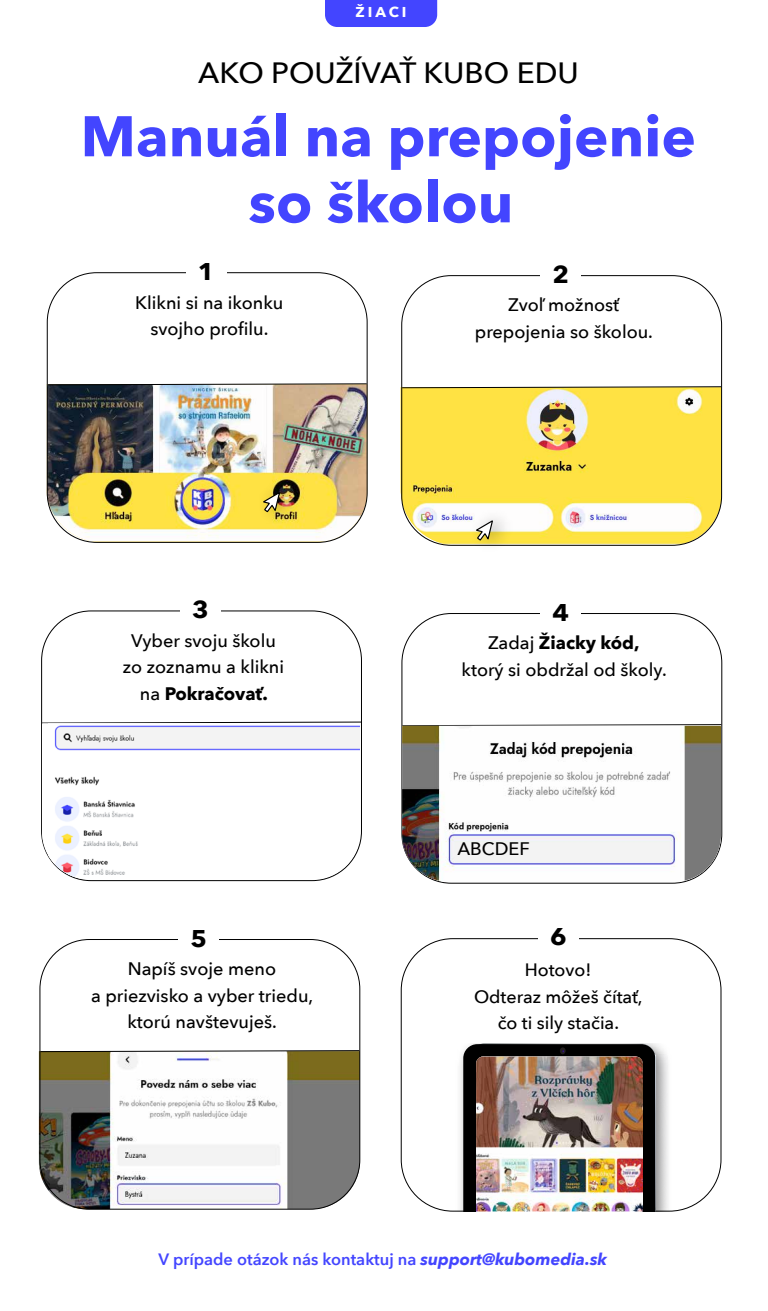
<style>
.page{position:relative;width:768px;height:1311px;background:#fff}
.page>*{position:absolute;margin:0;border:0;box-sizing:border-box;transform-origin:0 0}
.t1{font:700 56.6px/66px "Avenir Next";color:#4345ff;text-align:center}
.t2{font:500 29.3px "Avenir Next";color:#000}
.t3{font:700 24.1px "Avenir Next";color:#000;scale:1.07 1}
.t4{font:500 18.1px/26.5px "Avenir Next";color:#000;text-align:center}
.t5{font:500 17.9px/26.2px "Avenir Next";color:#000;text-align:center}
.t6{font:600 16.4px "Avenir Next";color:#4345ff}
.t7{font:700 14.3px "Avenir Next";letter-spacing:.2em;color:#fff}
.s1{font-weight:700}
.s2{font-weight:700;font-style:italic}
</style>
<div class="page">
<svg style="left:42px;top:693px;width:320px;height:152px"></svg>
<svg style="left:402px;top:724px;width:320px;height:2px"></svg>
<img style="left:39px;top:1051px;width:296px;height:158px">
<svg style="left:40px;top:1022px;width:320px;height:181px"></svg>
<img style="left:48px;top:723px;width:312px;height:156px">
<img style="left:402px;top:726px;width:319px;height:156px">
<img style="left:47px;top:355px;width:320px;height:181px">
<img style="left:462px;top:541px;width:59px;height:5px">
<svg style="left:402px;top:358px;width:320px;height:183px"></svg>
<img style="left:452px;top:1056px;width:225px;height:155px">
<svg style="left:463px;top:1043px;width:205px;height:168px;background:#3f3f3f"></svg>
<img style="left:476px;top:1056px;width:167px;height:155px">
<div style="left:325px;top:0;width:112px;height:27px;background:#4345ff"></div>
<p class="t7" style="left:356px;top:0;width:52px">ŽIACI</p>
<h2 class="t2" style="left:198px;top:48px;width:382px">AKO POUŽÍVAŤ KUBO EDU</h2>
<h1 class="t1" style="left:81px;top:103px;width:617px">Manuál na prepojenie so školou</h1>
<h3 class="t3" style="left:198px;top:250px;width:17px">1</h3>
<h3 class="t3" style="left:552px;top:253px;width:17px">2</h3>
<p class="t4" style="left:135px;top:288px;width:150px">Klikni si na ikonku svojho profilu.</p>
<p class="t4" style="left:475px;top:291px;width:180px">Zvoľ možnosť prepojenia so školou.</p>
<h3 class="t3" style="left:192px;top:589px;width:17px">3</h3>
<h3 class="t3" style="left:553px;top:591px;width:17px">4</h3>
<p class="t4" style="left:123px;top:626px;width:163px">Vyber svoju školu zo zoznamu a klikni na <span class="s1">Pokračovať.</span></p>
<p class="t4" style="left:462px;top:629px;width:207px">Zadaj <span class="s1">Žiacky kód,<br></span>ktorý si obdržal od školy.</p>
<p class="t4" style="left:457px;top:835px;width:74px">ABCDEF</p>
<h3 class="t3" style="left:191px;top:917px;width:17px">5</h3>
<h3 class="t3" style="left:550px;top:916px;width:17px">6</h3>
<p class="t4" style="left:91px;top:955px;width:224px">Napíš svoje meno<br>a priezvisko a vyber triedu, ktorú navštevuješ.</p>
<p class="t5" style="left:474px;top:956px;width:170px">Hotovo!<br>Odteraz môžeš čítať, čo ti sily stačia.</p>
<p class="t6" style="left:158px;top:1245px;width:450px">V prípade otázok nás kontaktuj na <span class="s2">support@kubomedia.sk</span></p>
</div>
